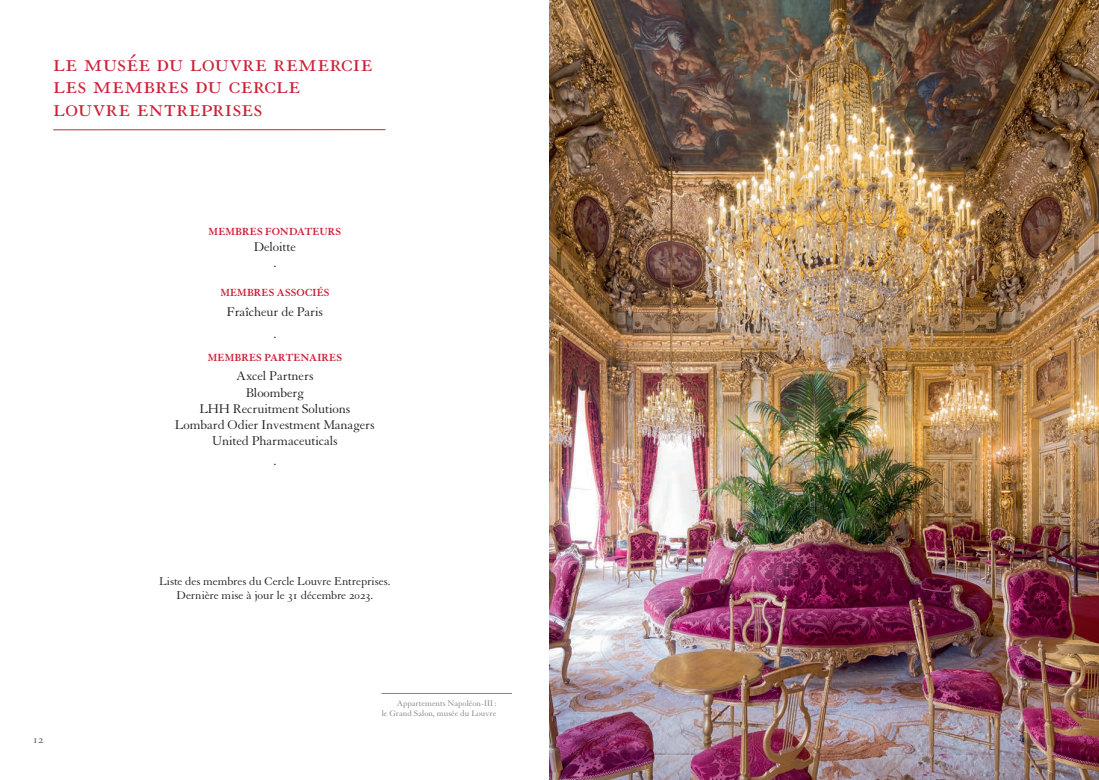
<style>
.page{position:relative;width:1099px;height:780px;background:#fff}
.page>*{position:absolute;margin:0;border:0;box-sizing:border-box;transform-origin:0 0}
.BULLET_niveau_1{font:27.5px/22.5px "Granjon LT Std";color:#cc2239}
.t1{font:13.75px "Granjon LT Std";letter-spacing:-.01em;color:#231f20}
.t2{font:12.25px "Granjon LT Std";letter-spacing:-.01em;color:#231f20}
.t3{font:11.88px "Granjon LT Std";color:#57585a}
.sous-titre_filet{font:700 11.25px "Granjon LT Std";letter-spacing:.01em;color:#cc2239}
.t4{font:8.75px/10.6px "Granjon LT Std";color:#808285;text-align:right}
</style>
<div class="page">
<hr style="left:53px;top:129px;width:332px;height:1px;background:#cc2239">
<hr style="left:381px;top:693px;width:131px;height:1px;background:#808285">
<img style="left:549px;top:0;width:549px;height:780px">
<p class="BULLET_niveau_1" style="left:53px;top:52px;width:321px">le musée du louvre remercie les membres du cercle louvre entreprises</p>
<p class="sous-titre_filet" style="left:209px;top:225px;width:134px">MEMBRES FONDATEURS</p>
<p class="t1" style="left:254px;top:239px;width:44px">Deloitte</p>
<p class="t1" style="left:273px;top:256px;width:5px">.</p>
<p class="sous-titre_filet" style="left:220px;top:286px;width:111px">MEMBRES ASSOCIÉS</p>
<p class="t1" style="left:227px;top:304px;width:98px">Fraîcheur de Paris</p>
<p class="t1" style="left:273px;top:326px;width:5px">.</p>
<p class="sous-titre_filet" style="left:208px;top:351px;width:136px">MEMBRES PARTENAIRES</p>
<p class="t1" style="left:236px;top:368px;width:79px">Axcel Partners</p>
<p class="t1" style="left:246px;top:385px;width:60px">Bloomberg</p>
<p class="t1" style="left:199px;top:401px;width:152px">LHH Recruitment Solutions</p>
<p class="t1" style="left:175px;top:417px;width:201px">Lombard Odier Investment Managers</p>
<p class="t1" style="left:212px;top:434px;width:127px">United Pharmaceuticals</p>
<p class="t1" style="left:273px;top:453px;width:5px">.</p>
<p class="t3" style="left:33px;top:733px;width:12px">12</p>
<p class="t2" style="left:159px;top:575px;width:233px">Liste des membres du Cercle Louvre Entreprises.</p>
<p class="t2" style="left:177px;top:589px;width:198px">Dernière mise à jour le 31 décembre 2023.</p>
<p class="t4" style="left:382px;top:697px;width:116px">Appartements Napoléon-III:<br>le Grand Salon, musée du Louvre</p>
</div>
